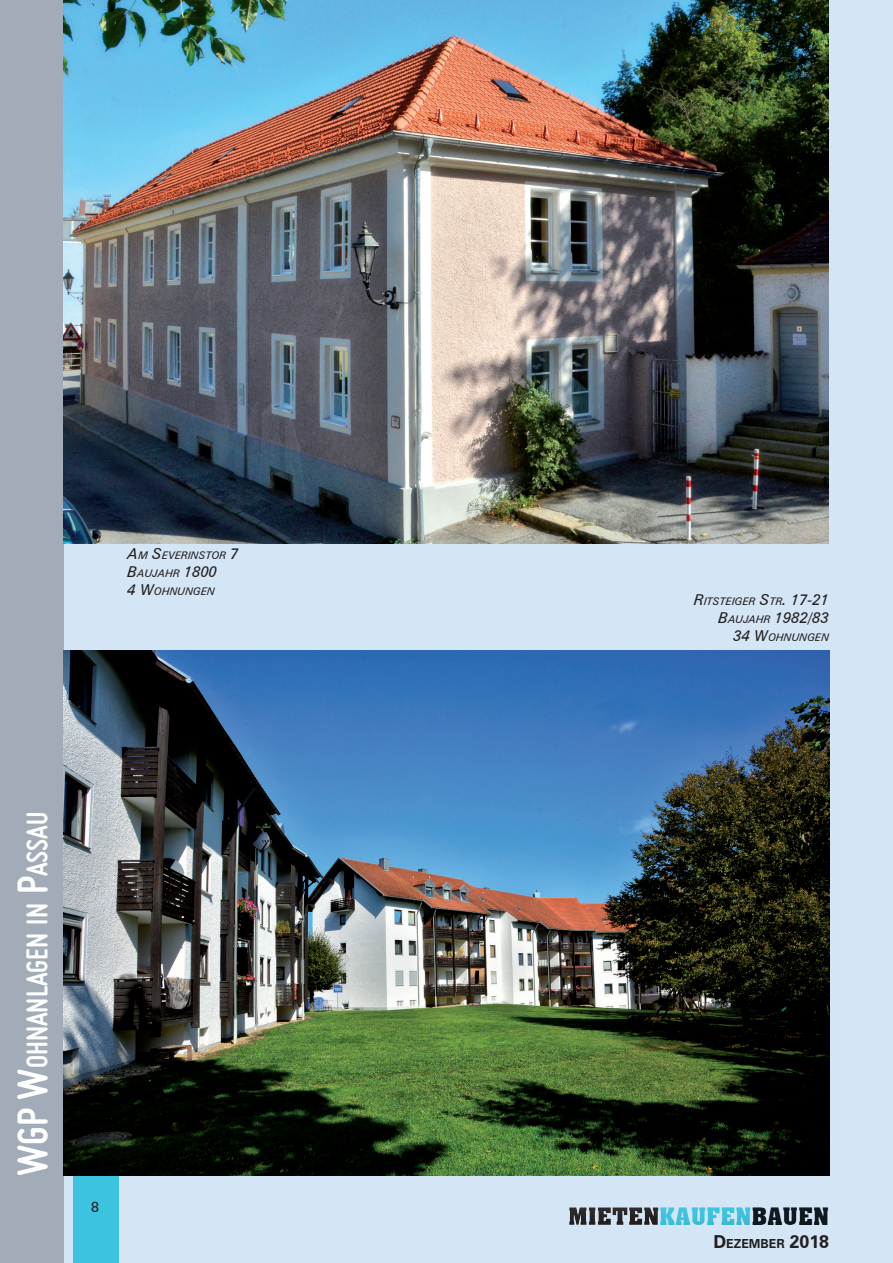
<style>
.page{position:relative;width:893px;height:1263px;background:#d4e5f5}
.page>*{position:absolute;margin:0;border:0;box-sizing:border-box;transform-origin:0 0}
.t1{font:700 31.5px "Miso";color:#fff}
.t2{font:700 23.7px "Aachen BT";color:#3bc3e0}
.t3{font:italic 15px "Zurich BT";color:#231f20}
.t4{font:14.25px "Zurich BT";color:#231f20}
.t5{font:700 12.6px "Zurich BT";color:#231f20}
.t6{font:italic 10.5px/18px "Zurich BT";color:#231f20}
.s1{font-size:15px}
.s2{font-size:45px}
.s3{font-size:10.5px}
.s4{color:#101a21}
.s5{font-size:17.85px}
</style>
<div class="page">
<div style="left:73px;top:1176px;width:46px;height:87px;background:#3bc3e0"></div>
<div style="left:0;top:0;width:64px;height:1263px;background:#a1acb8"></div>
<div style="left:581px;top:1190px;width:289px;height:44px;background:#231f20;opacity:.75"></div>
<img style="left:64px;top:0;width:764px;height:544px">
<img style="left:64px;top:651px;width:765px;height:524px">
<p class="t6" style="left:128px;top:546px;width:113px"><span class="s1">A</span>M <span class="s1">S</span>EVERINSTOR <span class="s1">7<br>B</span>AUJAHR <span class="s1">1800<br>4 W</span>OHNUNGEN</p>
<h1 class="t1" style="left:19px;top:1176px;width:366px;rotate:-90deg"><span class="s2">WGP W</span>ohnanlagen in <span class="s2">P</span>assau</h1>
<h3 class="t4" style="left:91px;top:1198px;width:9px">8</h3>
<p class="t6" style="left:694px;top:592px;width:136px"><span class="s1">R</span>ITSTEIGER <span class="s1">S</span>TR<span class="s1">. 17-21</span></p>
<h3 class="t3" style="left:718px;top:609px;width:112px">B<span class="s3">AUJAHR</span> 1982/83</h3>
<p class="t6" style="left:733px;top:628px;width:97px"><span class="s1">34 W</span>OHNUNGEN</p>
<h2 class="t2" style="left:659px;top:1201px;width:172px">KAUFEN<span class="s4">BAUEN</span></h2>
<p class="t5" style="left:713px;top:1235px;width:117px"><span class="s5">D</span>EZEMBER <span class="s5">2018</span></p>
</div>
